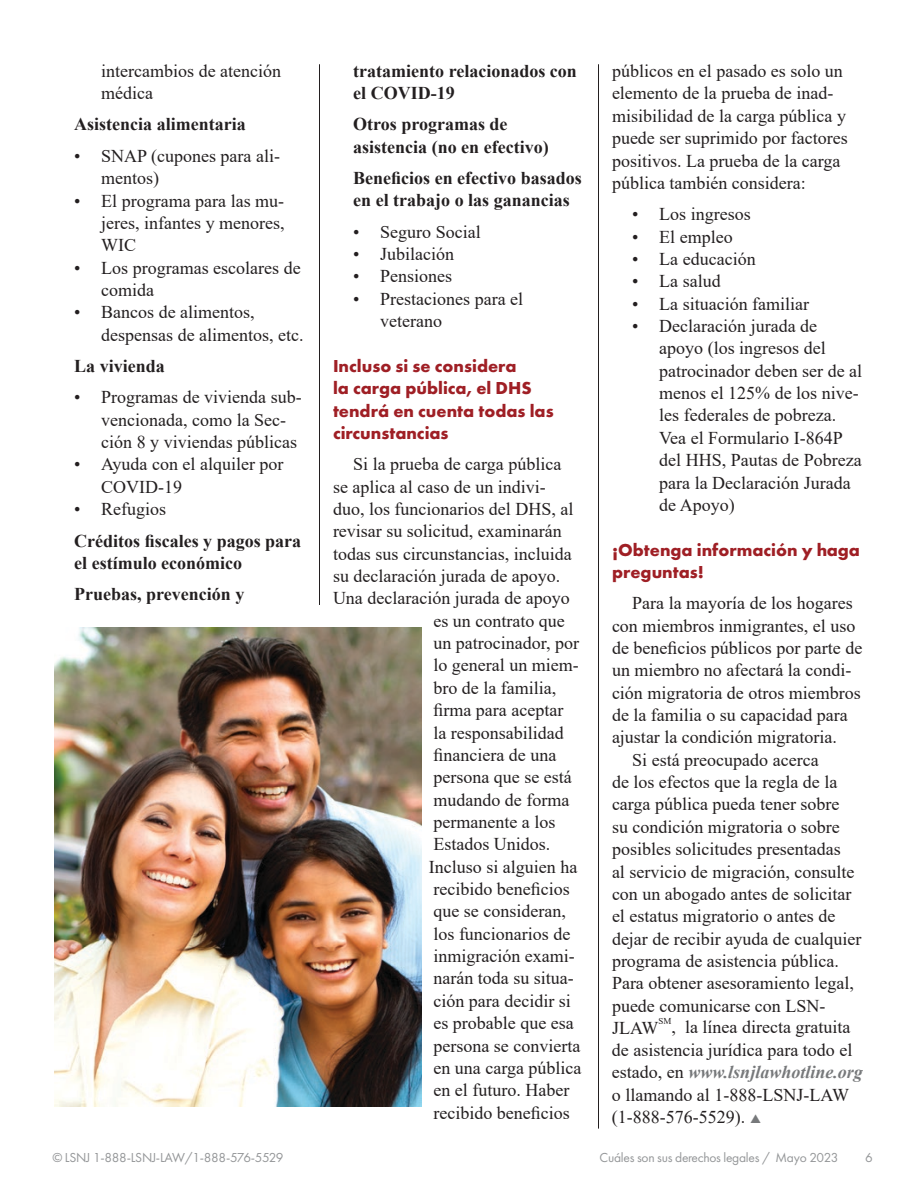
<style>
.page{position:relative;width:918px;height:1188px;background:#fff}
.page>*{position:absolute;margin:0;border:0;box-sizing:border-box;transform-origin:0 0}
.t1{font:18px/22.4px "Times New Roman";color:#231f20}
.t2{font:700 18px/22.4px "Times New Roman";color:#231f20}
.t3{font:700 18px/22.4px "Futura PT";color:#9f1f25}
.t4{font:13.5px "Futura PT";letter-spacing:-.02em;color:#949698}
.t5{font:9px "Times New Roman";color:#231f20}
.s1{font-weight:700;font-style:italic;color:#77797b}
</style>
<div class="page">
<hr style="left:319px;top:64px;width:1px;height:541px;background:#231f20">
<hr style="left:598px;top:64px;width:1px;height:1065px;background:#231f20">
<img style="left:54px;top:628px;width:367px;height:479px">
<p class="t1" style="left:101px;top:59px;width:181px">intercambios de atención médica</p>
<p class="t2" style="left:74px;top:113px;width:173px">Asistencia alimentaria</p>
<p class="t1" style="left:101px;top:144px;width:180px;text-indent:-27px">• SNAP (cupones para ali&shy;mentos)</p>
<p class="t1" style="left:101px;top:189px;width:185px;text-align:justify;text-indent:-27px">• El programa para las mu&shy;jeres, infantes y menores, WIC</p>
<p class="t1" style="left:101px;top:256px;width:201px;text-indent:-27px">• Los programas escolares de comida</p>
<p class="t1" style="left:101px;top:301px;width:204px;text-indent:-27px">• Bancos de alimentos, despensas de alimentos, etc.</p>
<p class="t2" style="left:74px;top:354px;width:92px">La vivienda</p>
<p class="t1" style="left:101px;top:386px;width:202px;text-indent:-27px">• Programas de vivienda sub&shy;vencionada, como la Sec&shy;ción 8 y viviendas públicas</p>
<p class="t1" style="left:101px;top:453px;width:184px;text-indent:-27px">• Ayuda con el alquiler por<br>COVID-19</p>
<p class="t1" style="left:74px;top:497px;width:93px">• Refugios</p>
<p class="t2" style="left:74px;top:529px;width:228px">Créditos fiscales y pagos para el estímulo económico</p>
<p class="t2" style="left:74px;top:582px;width:172px">Pruebas, prevención y</p>
<p class="t2" style="left:353px;top:59px;width:225px">tratamiento relacionados con el COVID-19</p>
<p class="t2" style="left:353px;top:113px;width:197px">Otros programas de asistencia (no en efectivo)</p>
<p class="t2" style="left:353px;top:166px;width:230px">Beneficios en efectivo basados en el trabajo o las ganancias</p>
<p class="t1" style="left:353px;top:220px;width:129px">• Seguro Social</p>
<p class="t1" style="left:353px;top:242px;width:102px">• Jubilación</p>
<p class="t1" style="left:353px;top:265px;width:100px">• Pensiones</p>
<p class="t1" style="left:380px;top:287px;width:144px;text-indent:-27px">• Prestaciones para el veterano</p>
<p class="t3" style="left:333px;top:354px;width:222px">Incluso si se considera<br>la carga pública, el DHS tendrá en cuenta todas las circunstancias</p>
<p class="t1" style="left:353px;top:452px;width:210px">Si la prueba de carga pública</p>
<p class="t1" style="left:333px;top:475px;width:213px">se aplica al caso de un indivi-</p>
<p class="t1" style="left:333px;top:497px;width:242px">duo, los funcionarios del DHS, al</p>
<p class="t1" style="left:333px;top:520px;width:230px">revisar su solicitud, examinarán</p>
<p class="t1" style="left:333px;top:542px;width:240px">todas sus circunstancias, incluida</p>
<p class="t1" style="left:333px;top:564px;width:229px">su declaración jurada de apoyo.</p>
<p class="t1" style="left:333px;top:587px;width:238px">Una declaración jurada de apoyo</p>
<p class="t1" style="left:433px;top:609px;width:133px">es un contrato que</p>
<p class="t1" style="left:433px;top:631px;width:147px">un patrocinador, por</p>
<p class="t1" style="left:433px;top:654px;width:147px">lo general un miem-</p>
<p class="t1" style="left:433px;top:676px;width:124px">bro de la familia,</p>
<p class="t1" style="left:433px;top:698px;width:131px">firma para aceptar</p>
<p class="t1" style="left:433px;top:721px;width:132px">la responsabilidad</p>
<p class="t1" style="left:433px;top:743px;width:124px">financiera de una</p>
<p class="t1" style="left:433px;top:765px;width:140px">persona que se está</p>
<p class="t1" style="left:433px;top:788px;width:137px">mudando de forma</p>
<p class="t1" style="left:433px;top:810px;width:123px">permanente a los</p>
<p class="t1" style="left:433px;top:833px;width:118px">Estados Unidos.</p>
<p class="t1" style="left:429px;top:855px;width:150px">Incluso si alguien ha</p>
<p class="t1" style="left:433px;top:877px;width:138px">recibido beneficios</p>
<p class="t1" style="left:433px;top:900px;width:134px">que se consideran,</p>
<p class="t1" style="left:433px;top:922px;width:138px">los funcionarios de</p>
<p class="t1" style="left:433px;top:944px;width:142px">inmigración exami-</p>
<p class="t1" style="left:433px;top:967px;width:141px">narán toda su situa-</p>
<p class="t1" style="left:433px;top:989px;width:139px">ción para decidir si</p>
<p class="t1" style="left:433px;top:1011px;width:142px">es probable que esa</p>
<p class="t1" style="left:433px;top:1034px;width:148px">persona se convierta</p>
<p class="t1" style="left:433px;top:1056px;width:150px">en una carga pública</p>
<p class="t1" style="left:433px;top:1078px;width:137px">en el futuro. Haber</p>
<p class="t1" style="left:433px;top:1101px;width:138px">recibido beneficios</p>
<p class="t1" style="left:612px;top:59px;width:237px">públicos en el pasado es solo un elemento de la prueba de inad&shy;misibilidad de la carga pública y puede ser suprimido por factores positivos. La prueba de la carga pública también considera:</p>
<p class="t1" style="left:632px;top:202px;width:120px">• Los ingresos</p>
<p class="t1" style="left:632px;top:225px;width:102px">• El empleo</p>
<p class="t1" style="left:632px;top:247px;width:125px">• La educación</p>
<p class="t1" style="left:632px;top:270px;width:90px">• La salud</p>
<p class="t1" style="left:632px;top:292px;width:178px">• La situación familiar</p>
<p class="t1" style="left:659px;top:314px;width:204px;text-indent:-27px">• Declaración jurada de apoyo (los ingresos del patrocinador deben ser de al menos el 125% de los nive&shy;les federales de pobreza.<br>Vea el Formulario I-864P del HHS, Pautas de Pobreza para la Declaración Jurada de Apoyo)</p>
<p class="t3" style="left:612px;top:538px;width:250px">¡Obtenga información y haga preguntas!</p>
<p class="t1" style="left:632px;top:592px;width:222px">Para la mayoría de los hogares</p>
<p class="t1" style="left:612px;top:614px;width:245px">con miembros inmigrantes, el uso</p>
<p class="t1" style="left:612px;top:636px;width:252px">de beneficios públicos por parte de</p>
<p class="t1" style="left:612px;top:659px;width:241px">un miembro no afectará la condi-</p>
<p class="t1" style="left:612px;top:681px;width:250px">ción migratoria de otros miembros</p>
<p class="t1" style="left:612px;top:703px;width:237px">de la familia o su capacidad para</p>
<p class="t1" style="left:612px;top:726px;width:226px">ajustar la condición migratoria.</p>
<p class="t1" style="left:632px;top:748px;width:188px">Si está preocupado acerca</p>
<p class="t1" style="left:612px;top:770px;width:227px">de los efectos que la regla de la</p>
<p class="t1" style="left:612px;top:793px;width:229px">carga pública pueda tener sobre</p>
<p class="t1" style="left:612px;top:815px;width:229px">su condición migratoria o sobre</p>
<p class="t1" style="left:612px;top:837px;width:230px">posibles solicitudes presentadas</p>
<p class="t1" style="left:612px;top:860px;width:244px">al servicio de migración, consulte</p>
<p class="t1" style="left:612px;top:882px;width:241px">con un abogado antes de solicitar</p>
<p class="t1" style="left:612px;top:905px;width:225px">el estatus migratorio o antes de</p>
<p class="t1" style="left:612px;top:927px;width:251px">dejar de recibir ayuda de cualquier</p>
<p class="t1" style="left:612px;top:949px;width:228px">programa de asistencia pública.</p>
<p class="t1" style="left:612px;top:972px;width:243px">Para obtener asesoramiento legal,</p>
<p class="t1" style="left:612px;top:994px;width:215px">puede comunicarse con LSN-</p>
<p class="t1" style="left:612px;top:1016px;width:48px">JLAW</p>
<p class="t5" style="left:659px;top:1015px;width:15px">SM</p>
<p class="t1" style="left:612px;top:1016px;width:252px;text-indent:60px">, la línea directa gratuita de asistencia jurídica para todo el estado, en <span class="s1">www.lsnjlawhotline.org </span>o llamando al 1-888-LSNJ-LAW (1-888-576-5529).</p>
<p class="t4" style="left:52px;top:1149px;width:233px">© LSNJ 1-888-LSNJ-LAW/1-888-576-5529</p>
<p class="t4" style="left:600px;top:1149px;width:240px">Cuáles son sus derechos legales / Mayo 2023</p>
<p class="t4" style="left:865px;top:1149px;width:9px">6</p>
</div>
